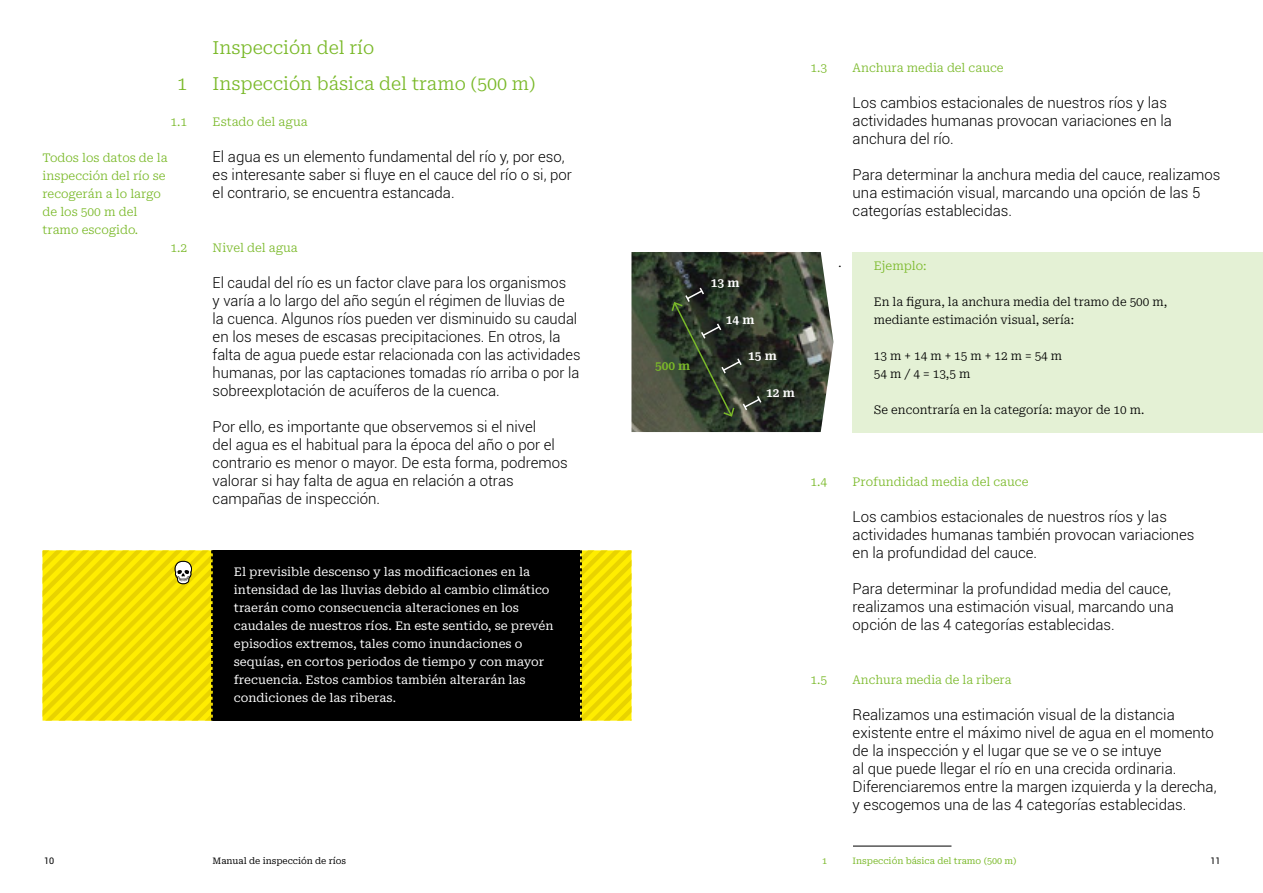
<style>
.page{position:relative;width:1263px;height:893px;background:#fff}
.page>*{position:absolute;margin:0;border:0;box-sizing:border-box;transform-origin:0 0}
.t1{font:300 18px/36px "Roboto Serif";color:#7ab929}
.t2{font:300 15px/18px "Roboto";color:#000}
.t3{font:12px/18px "Roboto Serif";color:#fff}
.t4{font:300 12px/18px "Roboto Serif";color:#7ab929}
.t5{font:300 12px/18px "Roboto Serif";color:#000}
.t6{font:600 12px "Roboto Serif";color:#fff}
.t7{font:600 12px "Roboto Serif";color:#7ab929}
.t8{font:10.5px "Roboto Serif";color:#000}
.t9{font:9px "Roboto Serif";color:#7ab929}
.t10{font:9px "Roboto Serif";color:#000}
.t11{font:9px "Roboto";color:#000}
.s1{font-weight:300}
</style>
<div class="page">
<div style="left:305px;top:550px;width:13px;height:171px;background:#000"></div>
<div style="left:318px;top:550px;width:13px;height:171px;background:#000"></div>
<div style="left:331px;top:550px;width:14px;height:171px;background:#000"></div>
<div style="left:345px;top:550px;width:13px;height:171px;background:#000"></div>
<div style="left:358px;top:550px;width:13px;height:171px;background:#000"></div>
<div style="left:853px;top:252px;width:410px;height:180px;background:#e4f1d5"></div>
<svg style="left:371px;top:550px;width:260px;height:171px;background:#2e2b00"></svg>
<svg style="left:43px;top:550px;width:259px;height:171px;background:#9e9101"></svg>
<img style="left:631px;top:252px;width:202px;height:180px">
<svg style="left:670px;top:286px;width:93px;height:132px;background:#313b2c"></svg>
<hr style="left:853px;top:846px;width:98px;height:1px;background:#000">
<p class="t1" style="left:177px;top:64px;width:12px">1</p>
<p class="t4" style="left:170px;top:112px;width:18px">1.1</p>
<p class="t4" style="left:43px;top:148px;width:127px">Todos los datos de la inspección del río se recogerán a lo largo de los 500 m del tramo escogido.</p>
<p class="t4" style="left:170px;top:238px;width:18px">1.2</p>
<p class="t1" style="left:213px;top:28px;width:324px">Inspección del río<br>Inspección básica del tramo (500 m)</p>
<p class="t4" style="left:213px;top:112px;width:97px">Estado del agua</p>
<p class="t2" style="left:213px;top:147px;width:361px">El agua es un elemento fundamental del río y, por eso, es interesante saber si fluye en el cauce del río o si, por el contrario, se encuentra estancada.</p>
<p class="t4" style="left:213px;top:238px;width:87px">Nivel del agua</p>
<p class="t2" style="left:213px;top:273px;width:369px">El caudal del río es un factor clave para los organismos<br>y varía a lo largo del año según el régimen de lluvias de<br>la cuenca. Algunos ríos pueden ver disminuido su caudal en los meses de escasas precipitaciones. En otros, la falta de agua puede estar relacionada con las actividades humanas, por las captaciones tomadas río arriba o por la sobreexplotación de acuíferos de la cuenca.</p>
<p class="t2" style="left:213px;top:417px;width:357px">Por ello, es importante que observemos si el nivel<br>del agua es el habitual para la época del año o por el contrario es menor o mayor. De esta forma, podremos valorar si hay falta de agua en relación a otras campañas de inspección.</p>
<p class="t3" style="left:234px;top:562px;width:321px">El previsible descenso y las modificaciones en la intensidad de las lluvias debido al cambio climático traerán como consecuencia alteraciones en los caudales de nuestros ríos. En este sentido, se prevén episodios extremos, tales como inundaciones o sequías, en cortos periodos de tiempo y con mayor frecuencia. Estos cambios también alterarán las condiciones de las riberas<span class="s1">.</span></p>
<p class="t7" style="left:655px;top:356px;width:37px">500 m</p>
<p class="t6" style="left:711px;top:272px;width:30px">13 m</p>
<p class="t6" style="left:726px;top:309px;width:30px">14 m</p>
<p class="t6" style="left:748px;top:346px;width:30px">15 m</p>
<p class="t6" style="left:766px;top:382px;width:30px">12 m</p>
<p class="t4" style="left:810px;top:58px;width:18px">1.3</p>
<p class="t4" style="left:853px;top:58px;width:153px">Anchura media del cauce</p>
<p class="t2" style="left:853px;top:93px;width:321px">Los cambios estacionales de nuestros ríos y las actividades humanas provocan variaciones en la anchura del río.</p>
<p class="t2" style="left:853px;top:165px;width:369px">Para determinar la anchura media del cauce, realizamos una estimación visual, marcando una opción de las 5 categorías establecidas.</p>
<p class="t8" style="left:838px;top:257px;width:4px">·</p>
<p class="t4" style="left:874px;top:256px;width:54px">Ejemplo:</p>
<p class="t5" style="left:874px;top:292px;width:295px">En la figura, la anchura media del tramo de 500 m, mediante estimación visual, sería:</p>
<p class="t5" style="left:874px;top:346px;width:190px">13 m + 14 m + 15 m + 12 m = 54 m<br>54 m / 4 = 13,5 m</p>
<p class="t5" style="left:874px;top:400px;width:272px">Se encontraría en la categoría: mayor de 10 m.</p>
<p class="t4" style="left:810px;top:472px;width:18px">1.4</p>
<p class="t4" style="left:810px;top:670px;width:18px">1.5</p>
<p class="t4" style="left:853px;top:472px;width:177px">Profundidad media del cauce</p>
<p class="t2" style="left:853px;top:507px;width:343px">Los cambios estacionales de nuestros ríos y las actividades humanas también provocan variaciones en la profundidad del cauce.</p>
<p class="t2" style="left:853px;top:579px;width:323px">Para determinar la profundidad media del cauce, realizamos una estimación visual, marcando una opción de las 4 categorías establecidas.</p>
<p class="t4" style="left:853px;top:670px;width:160px">Anchura media de la ribera</p>
<p class="t2" style="left:853px;top:705px;width:365px">Realizamos una estimación visual de la distancia existente entre el máximo nivel de agua en el momento de la inspección y el lugar que se ve o se intuye<br>al que puede llegar el río en una crecida ordinaria.<br>Diferenciaremos entre la margen izquierda y la derecha, y escogemos una de las 4 categorías establecidas.</p>
<p class="t11" style="left:44px;top:854px;width:12px">10</p>
<p class="t10" style="left:213px;top:853px;width:135px">Manual de inspección de ríos</p>
<p class="t11" style="left:1210px;top:854px;width:12px">11</p>
<p class="t9" style="left:822px;top:853px;width:7px">1</p>
<p class="t9" style="left:853px;top:853px;width:165px">Inspección básica del tramo (500 m)</p>
</div>
